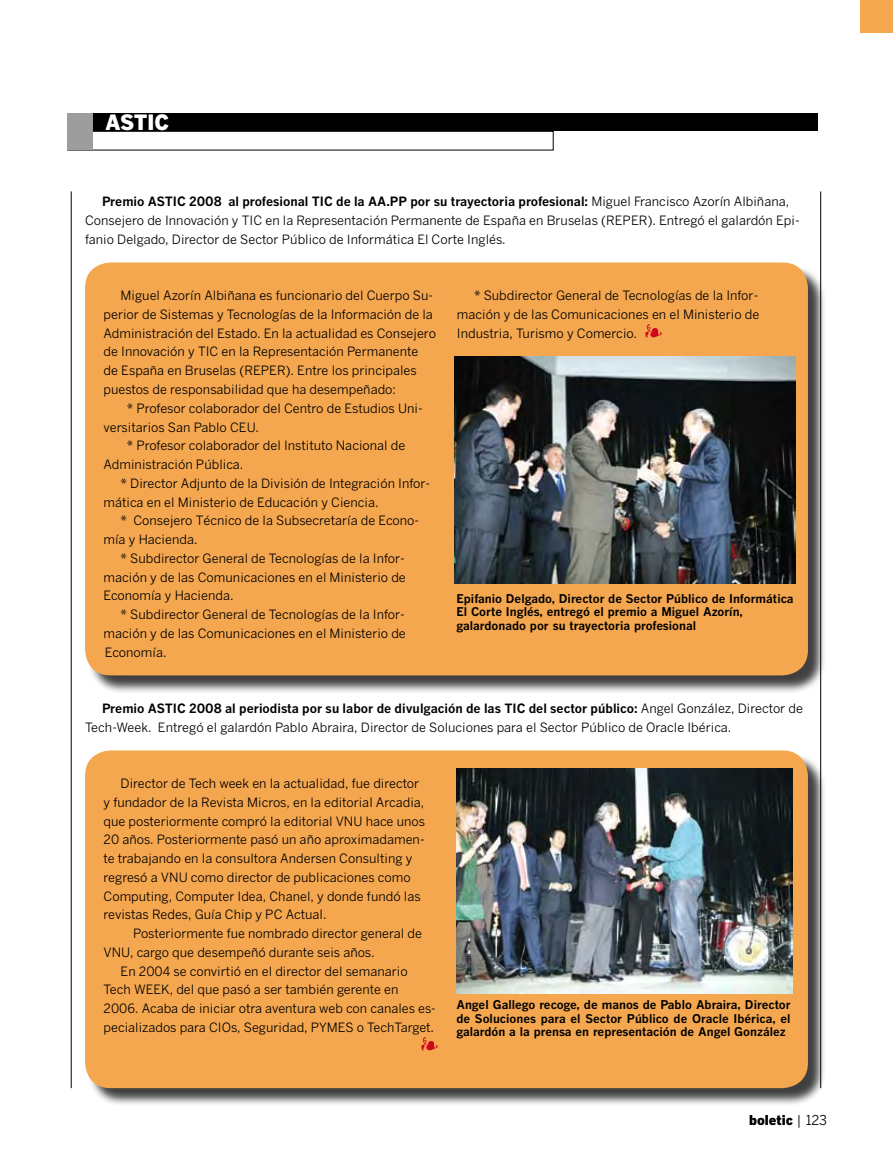
<style>
.page{position:relative;width:893px;height:1170px;background:#fff}
.page>*{position:absolute;margin:0;border:0;box-sizing:border-box;transform-origin:0 0}
.t1{font:900 21px "Benton Gothic";color:#fff}
.t2{font:900 13.5px "Benton Gothic";color:#000}
.t3{font:12.75px/18.8px "Benton Gothic";color:#000}
.t4{font:700 12px/13.5px "Benton Gothic";color:#000}
.s1{font-weight:700}
.s2{font-weight:400}
</style>
<div class="page">
<hr style="left:71px;top:191px;width:1px;height:896px;background:#000">
<hr style="left:820px;top:191px;width:1px;height:896px;background:#000">
<div style="left:68px;top:131px;width:485px;height:19px;border:1px solid #000"></div>
<div style="left:67px;top:113px;width:750px;height:18px;background:#000"></div>
<div style="left:67px;top:113px;width:26px;height:37px;background:#9c9d9f"></div>
<div style="left:860px;top:0;width:33px;height:33px;background:#f5a74f"></div>
<div style="left:87px;top:265px;width:740px;height:429px;background:#000;opacity:.75"></div>
<div style="left:85px;top:262px;width:723px;height:413px;background:#f5a74f;border-radius:26px"></div>
<img style="left:454px;top:356px;width:341px;height:227px">
<div style="left:87px;top:752px;width:740px;height:354px;background:#000;opacity:.75"></div>
<div style="left:85px;top:750px;width:723px;height:337px;background:#f5a74f;border-radius:26px"></div>
<img style="left:456px;top:768px;width:337px;height:224px">
<svg style="left:645px;top:324px;width:17px;height:14px"></svg>
<svg style="left:421px;top:1037px;width:17px;height:13px"></svg>
<h1 class="t1" style="left:105px;top:109px;width:64px">ASTIC</h1>
<p class="t3" style="left:85px;top:192px;width:716px;text-indent:17px"><span class="s1">Premio ASTIC 2008 al profesional TIC de la AA.PP por su trayectoria profesional:</span> Miguel Francisco Azorín Albiñana,<br>Consejero de Innovación y TIC en la Representación Permanente de España en Bruselas (REPER). Entregó el galardón Epi&shy;fanio Delgado, Director de Sector Público de Informática El Corte Inglés.</p>
<p class="t3" style="left:104px;top:286px;width:334px;text-indent:17px">Miguel Azorín Albiñana es funcionario del Cuerpo Su&shy;perior de Sistemas y Tecnologías de la Información de la Administración del Estado. En la actualidad es Consejero de Innovación y TIC en la Representación Permanente de España en Bruselas (REPER). Entre los principales puestos de responsabilidad que ha desempeñado:</p>
<p class="t3" style="left:104px;top:398px;width:321px;text-indent:23px">* Profesor colaborador del Centro de Estudios Uni&shy;versitarios San Pablo CEU.</p>
<p class="t3" style="left:104px;top:436px;width:303px;text-indent:23px">* Profesor colaborador del Instituto Nacional de<br>Administración Pública.</p>
<p class="t3" style="left:104px;top:473px;width:328px;text-indent:17px">* Director Adjunto de la División de Integración Infor&shy;mática en el Ministerio de Educación y Ciencia.</p>
<p class="t3" style="left:104px;top:511px;width:317px;text-indent:17px">* Consejero Técnico de la Subsecretaría de Econo&shy;mía y Hacienda.</p>
<p class="t3" style="left:104px;top:548px;width:304px;text-align:justify;text-indent:17px">* Subdirector General de Tecnologías de la Infor&shy;mación y de las Comunicaciones en el Ministerio de Economía y Hacienda.</p>
<p class="t3" style="left:104px;top:605px;width:304px;text-align:justify;text-indent:17px">* Subdirector General de Tecnologías de la Infor&shy;mación y de las Comunicaciones en el Ministerio de Economía.</p>
<p class="t3" style="left:457px;top:286px;width:304px;text-align:justify;text-indent:17px">* Subdirector General de Tecnologías de la Infor&shy;mación y de las Comunicaciones en el Ministerio de Industria, Turismo y Comercio.</p>
<p class="t4" style="left:456px;top:591px;width:339px">Epifanio Delgado, Director de Sector Público de Informática<br>El Corte Inglés, entregó el premio a Miguel Azorín, galardonado por su trayectoria profesional</p>
<p class="t3" style="left:85px;top:698px;width:719px;text-indent:17px"><span class="s1">Premio ASTIC 2008 al periodista por su labor de divulgación de las TIC del sector público:</span> Angel González, Director de<br>Tech-Week. Entregó el galardón Pablo Abraira, Director de Soluciones para el Sector Público de Oracle Ibérica.</p>
<p class="t3" style="left:104px;top:773px;width:323px;text-indent:17px">Director de Tech week en la actualidad, fue director y fundador de la Revista Micros, en la editorial Arcadia, que posteriormente compró la editorial VNU hace unos 20 años. Posteriormente pasó un año aproximadamen&shy;te trabajando en la consultora Andersen Consulting y regresó a VNU como director de publicaciones como Computing, Computer Idea, Chanel, y donde fundó las revistas Redes, Guía Chip y PC Actual.</p>
<p class="t3" style="left:104px;top:923px;width:320px;text-indent:30px">Posteriormente fue nombrado director general de<br>VNU, cargo que desempeñó durante seis años.</p>
<p class="t3" style="left:104px;top:961px;width:334px;text-indent:17px">En 2004 se convirtió en el director del semanario Tech WEEK, del que pasó a ser también gerente en 2006. Acaba de iniciar otra aventura web con canales es&shy;pecializados para CIOs, Seguridad, PYMES o TechTarget.</p>
<p class="t4" style="left:456px;top:997px;width:336px;text-align:justify">Angel Gallego recoge, de manos de Pablo Abraira, Director de Soluciones para el Sector Público de Oracle Ibérica, el galardón a la prensa en representación de Angel González</p>
<p class="t2" style="left:749px;top:1111px;width:80px">boletic <span class="s2">| 123</span></p>
</div>
